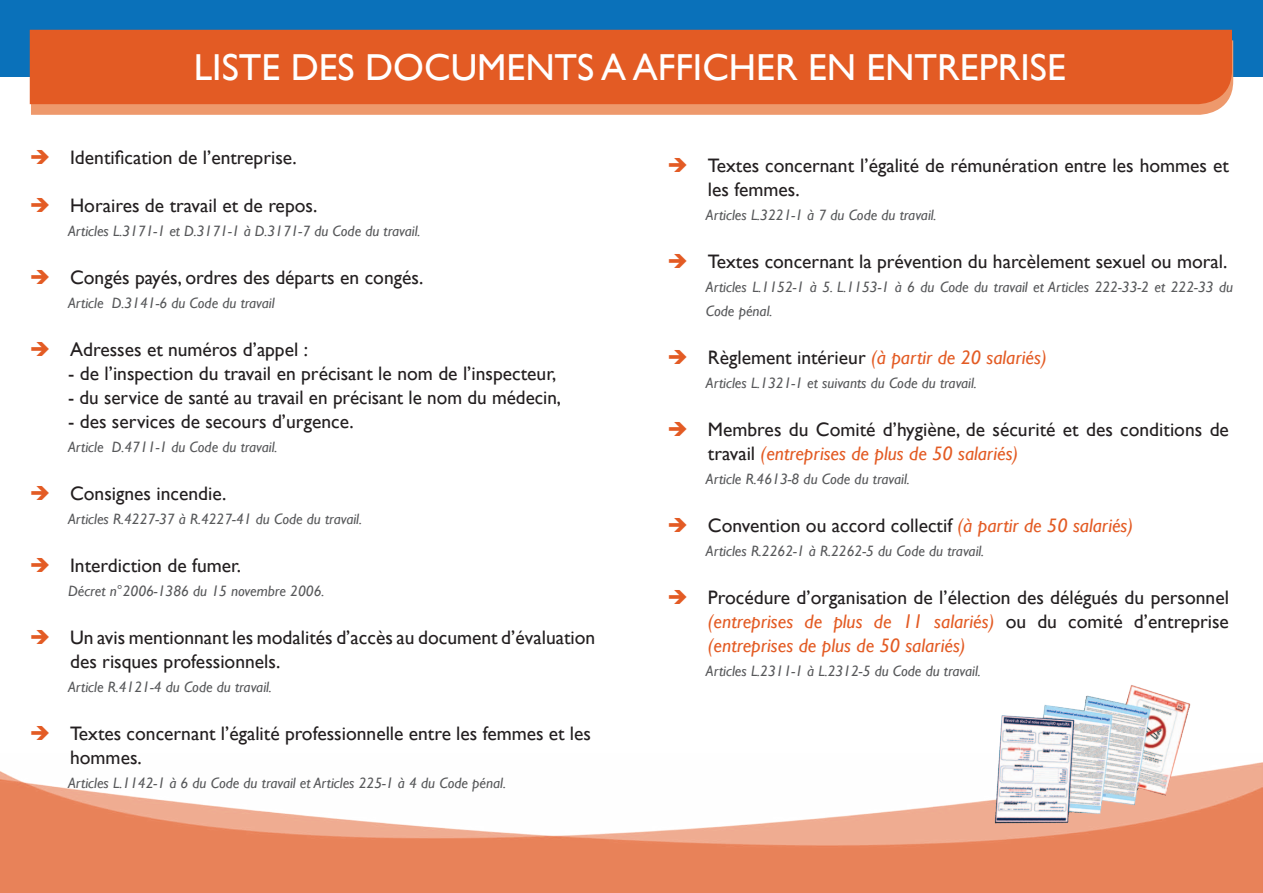
<style>
.page{position:relative;width:1263px;height:893px;background:#fff}
.page>*{position:absolute;margin:0;border:0;box-sizing:border-box;transform-origin:0 0}
.t1{font:37.5px "Gill Sans";color:#fff}
.t2{font:19.5px/24px "Gill Sans";color:#231f20}
.t3{font:italic 19.5px "Gill Sans";color:#e35b24}
.t4{font:italic 15px/24px "Gill Sans";color:#57585a}
.s1{color:#e35b24}
.s2{font-style:normal;color:#231f20}
.s3{font-style:italic;color:#e35b24}
</style>
<div class="page">
<img style="left:0;top:762px;width:1263px;height:131px">
<div style="left:0;top:0;width:1263px;height:77px;background:#0a71ba"></div>
<svg style="left:31px;top:40px;width:1202px;height:75px;background:#ee9b6f"></svg>
<div style="left:30px;top:30px;width:1202px;height:74px;background:#e35b24"></div>
<img style="left:980px;top:685px;width:228px;height:141px">
<p class="t1" style="left:194px;top:45px;width:873px">LISTE DES DOCUMENTS A AFFICHER EN ENTREPRISE</p>
<p class="t2" style="left:30px;top:146px;width:269px"><span class="s1">➔</span> Identification de l’entreprise.</p>
<p class="t2" style="left:30px;top:194px;width:289px"><span class="s1">➔</span> Horaires de travail et de repos.</p>
<p class="t4" style="left:68px;top:219px;width:354px">Articles L.3171-1 et D.3171-1 à D.3171-7 du Code du travail.</p>
<p class="t2" style="left:30px;top:266px;width:395px"><span class="s1">➔</span> Congés payés, ordres des départs en congés.</p>
<p class="t4" style="left:68px;top:291px;width:208px">Article D.3141-6 du Code du travail</p>
<p class="t2" style="left:30px;top:338px;width:280px"><span class="s1">➔</span> Adresses et numéros d’appel :</p>
<p class="t2" style="left:68px;top:362px;width:490px">- de l’inspection du travail en précisant le nom de l’inspecteur,</p>
<p class="t2" style="left:68px;top:386px;width:495px">- du service de santé au travail en précisant le nom du médecin,</p>
<p class="t2" style="left:68px;top:410px;width:287px">- des services de secours d’urgence.</p>
<p class="t4" style="left:68px;top:435px;width:211px">Article D.4711-1 du Code du travail.</p>
<p class="t2" style="left:30px;top:482px;width:198px"><span class="s1">➔</span> Consignes incendie.</p>
<p class="t4" style="left:68px;top:507px;width:295px">Articles R.4227-37 à R.4227-41 du Code du travail.</p>
<p class="t2" style="left:30px;top:554px;width:213px"><span class="s1">➔</span> Interdiction de fumer.</p>
<p class="t4" style="left:68px;top:579px;width:258px">Décret n°2006-1386 du 15 novembre 2006.</p>
<p class="t2" style="left:70px;top:626px;width:527px;text-indent:-40px"><span class="s1">➔</span> Un avis mentionnant les modalités d’accès au document d’évaluation des risques professionnels.</p>
<p class="t4" style="left:68px;top:675px;width:205px">Article R.4121-4 du Code du travail.</p>
<p class="t2" style="left:70px;top:722px;width:522px;text-indent:-40px"><span class="s1">➔</span> Textes concernant l’égalité professionnelle entre les femmes et les hommes.</p>
<p class="t4" style="left:68px;top:771px;width:439px">Articles L.1142-1 à 6 du Code du travail et Articles 225-1 à 4 du Code pénal.</p>
<p class="t2" style="left:708px;top:154px;width:522px;text-indent:-40px"><span class="s1">➔</span> Textes concernant l’égalité de rémunération entre les hommes et les femmes.</p>
<p class="t4" style="left:706px;top:204px;width:232px">Articles L.3221-1 à 7 du Code du travail.</p>
<p class="t2" style="left:668px;top:250px;width:561px"><span class="s1">➔</span> Textes concernant la prévention du harcèlement sexuel ou moral.</p>
<p class="t4" style="left:706px;top:276px;width:529px">Articles L.1152-1 à 5. L.1153-1 à 6 du Code du travail et Articles 222-33-2 et 222-33 du<br>Code pénal.</p>
<p class="t3" style="left:668px;top:346px;width:381px">➔ <span class="s2">Règlement intérieur</span> (à partir de 20 salariés)</p>
<p class="t4" style="left:706px;top:372px;width:272px">Articles L.1321-1 et suivants du Code du travail.</p>
<p class="t2" style="left:708px;top:418px;width:522px;text-indent:-40px"><span class="s1">➔</span> Membres du Comité d’hygiène, de sécurité et des conditions de travail <span class="s3">(entreprises de plus de 50 salariés)</span></p>
<p class="t4" style="left:706px;top:468px;width:205px">Article R.4613-8 du Code du travail.</p>
<p class="t2" style="left:668px;top:514px;width:467px"><span class="s1">➔</span> Convention ou accord collectif <span class="s3">(à partir de 50 salariés)</span></p>
<p class="t4" style="left:706px;top:540px;width:280px">Articles R.2262-1 à R.2262-5 du Code du travail.</p>
<p class="t2" style="left:708px;top:586px;width:522px;text-align:justify;text-indent:-40px"><span class="s1">➔</span> Procédure d’organisation de l’élection des délégués du personnel <span class="s3">(entreprises de plus de 11 salariés)</span> ou du comité d’entreprise <span class="s3">(entreprises de plus de 50 salariés)</span></p>
<p class="t4" style="left:706px;top:660px;width:276px">Articles L.2311-1 à L.2312-5 du Code du travail.</p>
</div>
